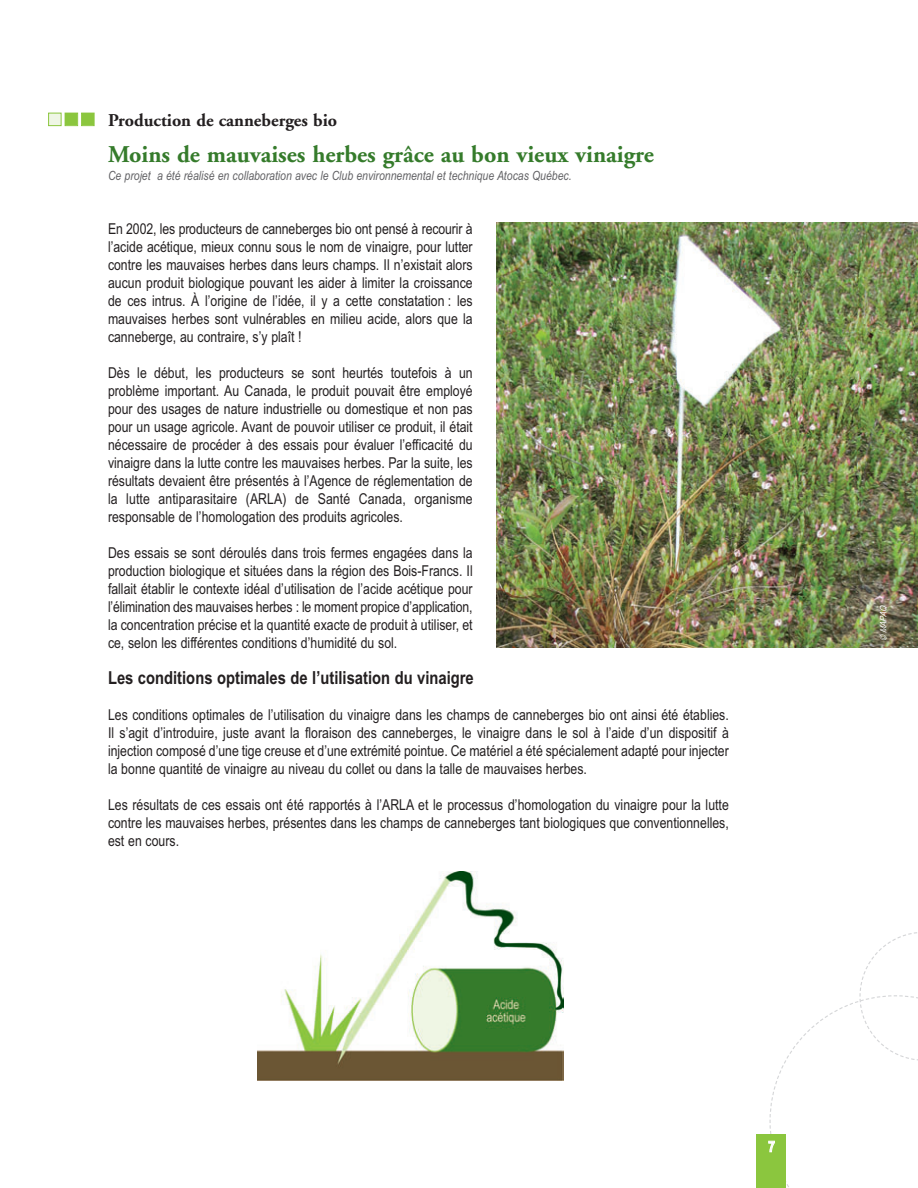
<style>
.page{position:relative;width:918px;height:1188px;background:#fff}
.page>*{position:absolute;margin:0;border:0;box-sizing:border-box;transform-origin:0 0}
.t1{font:700 24px "Adobe Garamond";color:#357b2b}
.t2{font:700 18px "Arial Narrow";color:#231f20}
.t3{font:700 18px "Adobe Garamond";color:#231f20}
.t4{font:15px/18px "Arial Narrow";color:#231f20;text-align:justify}
.t5{font:700 15px "Arial Narrow";color:#fff}
.t6{font:italic 12.75px "Arial Narrow";color:#636366}
.t7{font:italic 9px "Arial Narrow";color:#fff}
</style>
<div class="page">
<svg style="left:769px;top:932px;width:149px;height:255px"></svg>
<div style="left:757px;top:1134px;width:29px;height:54px;background:#8bc63e"></div>
<img style="left:497px;top:223px;width:421px;height:425px">
<div style="left:82px;top:113px;width:12px;height:12px;background:#8bc63e"></div>
<div style="left:81px;top:113px;width:13px;height:13px;border:1px solid #8bc63e"></div>
<div style="left:65px;top:113px;width:12px;height:12px;background:#8bc63e"></div>
<div style="left:65px;top:113px;width:13px;height:13px;border:1px solid #8bc63e"></div>
<div style="left:49px;top:113px;width:12px;height:12px;background:#eff6e5"></div>
<div style="left:48px;top:113px;width:14px;height:13px;border:1px solid #8bc63e"></div>
<img style="left:258px;top:872px;width:305px;height:209px">
<p class="t3" style="left:108px;top:113px;width:231px">Production de canneberges bio</p>
<h1 class="t1" style="left:108px;top:145px;width:547px">Moins de mauvaises herbes grâce au bon vieux vinaigre</h1>
<p class="t6" style="left:108px;top:171px;width:465px">Ce projet a été réalisé en collaboration avec le Club environnemental et technique Atocas Québec.</p>
<p class="t4" style="left:108px;top:221px;width:366px">En 2002, les producteurs de canneberges bio ont pensé à recourir à l’acide acétique, mieux connu sous le nom de vinaigre, pour lutter contre les mauvaises herbes dans leurs champs. Il n’existait alors aucun produit biologique pouvant les aider à limiter la croissance de ces intrus. À l’origine de l’idée, il y a cette constatation : les mauvaises herbes sont vulnérables en milieu acide, alors que la canneberge, au contraire, s’y plaît !</p>
<p class="t4" style="left:108px;top:365px;width:366px">Dès le début, les producteurs se sont heurtés toutefois à un problème important. Au Canada, le produit pouvait être employé pour des usages de nature industrielle ou domestique et non pas pour un usage agricole. Avant de pouvoir utiliser ce produit, il était nécessaire de procéder à des essais pour évaluer l’efficacité du vinaigre dans la lutte contre les mauvaises herbes. Par la suite, les résultats devaient être présentés à l’Agence de réglementation de la lutte antiparasitaire (ARLA) de Santé Canada, organisme responsable de l’homologation des produits agricoles.</p>
<p class="t4" style="left:108px;top:545px;width:366px">Des essais se sont déroulés dans trois fermes engagées dans la production biologique et situées dans la région des Bois-Francs. Il fallait établir le contexte idéal d’utilisation de l’acide acétique pour l’élimination des mauvaises herbes : le moment propice d’application, la concentration précise et la quantité exacte de produit à utiliser, et ce, selon les différentes conditions d’humidité du sol.</p>
<p class="t2" style="left:108px;top:671px;width:367px">Les conditions optimales de l’utilisation du vinaigre</p>
<p class="t4" style="left:108px;top:707px;width:622px">Les conditions optimales de l’utilisation du vinaigre dans les champs de canneberges bio ont ainsi été établies.<br>Il s’agit d’introduire, juste avant la floraison des canneberges, le vinaigre dans le sol à l’aide d’un dispositif à injection composé d’une tige creuse et d’une extrémité pointue. Ce matériel a été spécialement adapté pour injecter la bonne quantité de vinaigre au niveau du collet ou dans la talle de mauvaises herbes.</p>
<p class="t4" style="left:108px;top:797px;width:622px">Les résultats de ces essais ont été rapportés à l’ARLA et le processus d’homologation du vinaigre pour la lutte contre les mauvaises herbes, présentes dans les champs de canneberges tant biologiques que conventionnelles, est en cours.</p>
<p class="t7" style="left:880px;top:640px;width:36px;rotate:-90deg">© MAPAQ</p>
<p class="t5" style="left:768px;top:1141px;width:8px">7</p>
</div>
